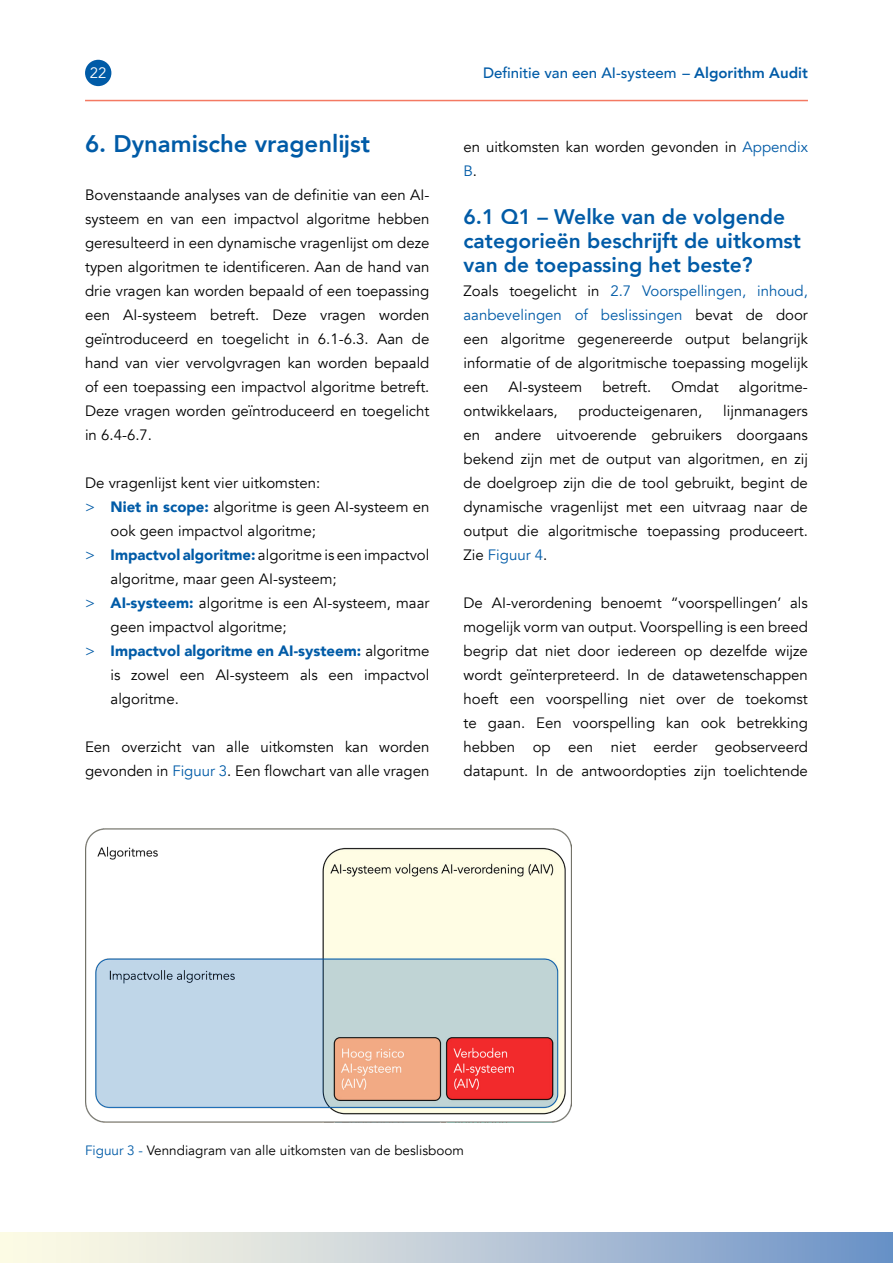
<style>
.page{position:relative;width:893px;height:1263px;background:#fff}
.page>*{position:absolute;margin:0;border:0;box-sizing:border-box;transform-origin:0 0}
.t1{font:800 24px "Avenir";color:#005ba7}
.t2{font:800 21px/24px "Avenir";color:#005ba7}
.t3{font:15px/24px "Avenir";color:#000;text-align:justify}
.t4{font:900 15px "Avenir";color:#005ba7}
.t5{font:500 15px "Avenir";color:#005ba7}
.t6{font:15px "Avenir";color:#fff}
.t7{font:13.5px "Avenir";color:#000}
.s1{font-weight:800}
.s2{color:#005ba7}
.s3{font-weight:900;color:#005ba7}
.s4{font-weight:400}
.s5{font-weight:400;color:#000}
</style>
<div class="page">
<img style="left:85px;top:828px;width:486px;height:294px">
<hr style="left:85px;top:100px;width:723px;height:1px;background:#f47962">
<div style="left:85px;top:60px;width:26px;height:26px;background:#005ba7;border-radius:50%"></div>
<div style="left:0;top:1233px;width:893px;height:30px;background:linear-gradient(to right,#ffffe7,#7194c9)"></div>
<p class="t6" style="left:90px;top:64px;width:18px">22</p>
<p class="t5" style="left:483px;top:60px;width:326px">Definitie van een AI-systeem – <span class="s1">Algorithm Audit</span></p>
<h1 class="t1" style="left:85px;top:125px;width:286px">6. Dynamische vragenlijst</h1>
<p class="t3" style="left:85px;top:183px;width:346px">Bovenstaande analyses van de definitie van een AI&shy;systeem en van een impactvol algoritme hebben geresulteerd in een dynamische vragenlijst om deze typen algoritmen te identificeren. Aan de hand van drie vragen kan worden bepaald of een toepassing een AI-systeem betreft. Deze vragen worden geïntroduceerd en toegelicht in 6.1-6.3. Aan de hand van vier vervolgvragen kan worden bepaald of een toepassing een impactvol algoritme betreft.<br>Deze vragen worden geïntroduceerd en toegelicht in 6.4-6.7.</p>
<p class="t3" style="left:85px;top:471px;width:237px">De vragenlijst kent vier uitkomsten:</p>
<p class="t3" style="left:85px;top:495px;width:346px"><span class="s2">&gt;</span> <span class="s3">Niet in scope:</span> algoritme is geen AI-systeem en</p>
<p class="t3" style="left:111px;top:519px;width:207px">ook geen impactvol algoritme;</p>
<p class="t3" style="left:85px;top:543px;width:346px"><span class="s2">&gt;</span> <span class="s3">Impactvol algoritme:</span> algoritme is een impactvol</p>
<p class="t3" style="left:111px;top:567px;width:228px">algoritme, maar geen AI-systeem;</p>
<p class="t3" style="left:85px;top:591px;width:346px"><span class="s2">&gt;</span> <span class="s3">AI-systeem:</span> algoritme is een AI-systeem, maar</p>
<p class="t3" style="left:111px;top:615px;width:178px">geen impactvol algoritme;</p>
<p class="t4" style="left:85px;top:637px;width:346px"><span class="s4">&gt;</span> Impactvol algoritme en AI-systeem: <span class="s5">algoritme</span></p>
<p class="t3" style="left:111px;top:663px;width:320px">is zowel een AI-systeem als een impactvol</p>
<p class="t3" style="left:111px;top:687px;width:70px">algoritme.</p>
<p class="t3" style="left:85px;top:735px;width:346px">Een overzicht van alle uitkomsten kan worden gevonden in <span class="s2">Figuur 3</span>. Een flowchart van alle vragen</p>
<p class="t3" style="left:463px;top:135px;width:346px">en uitkomsten kan worden gevonden in <span class="s2">Appendix<br>B</span>.</p>
<h2 class="t2" style="left:463px;top:204px;width:339px">6.1 Q1 – Welke van de volgende categorieën beschrijft de uitkomst van de toepassing het beste?</h2>
<p class="t3" style="left:463px;top:279px;width:346px">Zoals toegelicht in <span class="s2">2.7 Voorspellingen, inhoud, aanbevelingen of beslissingen</span> bevat de door een algoritme gegenereerde output belangrijk informatie of de algoritmische toepassing mogelijk een</p>
<p class="t3" style="left:509px;top:375px;width:75px">AI-systeem</p>
<p class="t3" style="left:602px;top:375px;width:51px">betreft.</p>
<p class="t3" style="left:671px;top:375px;width:49px">Omdat</p>
<p class="t3" style="left:739px;top:375px;width:71px">algoritme-</p>
<p class="t3" style="left:463px;top:399px;width:96px">ontwikkelaars,</p>
<p class="t3" style="left:579px;top:399px;width:125px">producteigenaren,</p>
<p class="t3" style="left:463px;top:399px;width:346px;text-indent:260px">lijnmanagers en andere uitvoerende gebruikers doorgaans bekend zijn met de output van algoritmen, en zij de doelgroep zijn die de tool gebruikt, begint de dynamische vragenlijst met een uitvraag naar de output die algoritmische toepassing produceert.<br>Zie <span class="s2">Figuur 4</span>.</p>
<p class="t3" style="left:463px;top:591px;width:346px">De AI-verordening benoemt “voorspellingen’ als mogelijk vorm van output. Voorspelling is een breed begrip dat niet door iedereen op dezelfde wijze wordt geïnterpreteerd. In de datawetenschappen hoeft een voorspelling niet over de toekomst te gaan. Een voorspelling kan ook betrekking hebben op een niet eerder geobserveerd datapunt. In de antwoordopties zijn toelichtende</p>
<p class="t7" style="left:85px;top:1142px;width:380px"><span class="s2">Figuur 3 -</span> Venndiagram van alle uitkomsten van de beslisboom</p>
</div>
